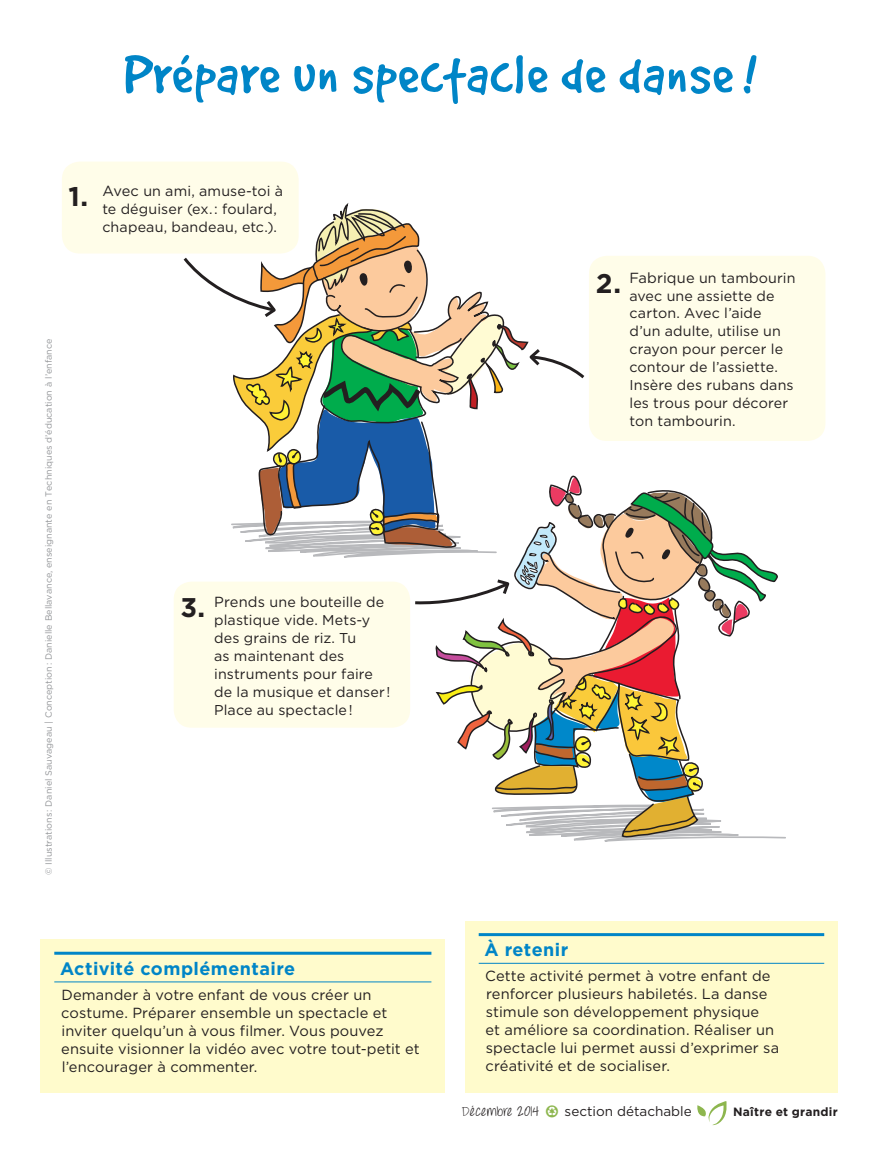
<style>
.page{position:relative;width:878px;height:1161px;background:#fff}
.page>*{position:absolute;margin:0;border:0;box-sizing:border-box;transform-origin:0 0}
.t1{font:60px "Good Dog";letter-spacing:.025em;color:#0085c7}
.t2{font:700 18px "Gotham";letter-spacing:.025em;color:#0085c7}
.t3{font:14.7px/18px "Gotham";letter-spacing:.005em;color:#231f20}
.t4{font:14.25px/18px "Gotham";letter-spacing:.01em;color:#231f20}
.t5{font:13.5px "Gotham";color:#231f20}
.t6{font:700 12px "Gotham";letter-spacing:.02em;color:#231f20}
.t7{font:9px "Gotham";color:#939598}
.s1{font-weight:700;font-size:27px}
.s2{font-size:14.7px}
.s3{font-family:"Throw My Hands Upinthe Air"}
.s4{font-family:"Recycle";font-size:12px;color:#8db64e}
</style>
<div class="page">
<svg style="left:697px;top:1101px;width:30px;height:25px"></svg>
<div style="left:465px;top:921px;width:372px;height:171px;background:#fffbcc"></div>
<hr style="left:478px;top:933px;width:346px;height:3px;background:#0085c7">
<hr style="left:478px;top:963px;width:346px;height:1px;background:#0085c7">
<div style="left:41px;top:940px;width:404px;height:153px;background:#fffbcc"></div>
<hr style="left:54px;top:952px;width:377px;height:3px;background:#0085c7">
<hr style="left:54px;top:982px;width:377px;height:1px;background:#0085c7">
<div style="left:62px;top:162px;width:236px;height:92px;background:#fffde9;border-radius:18px"></div>
<div style="left:589px;top:256px;width:236px;height:185px;background:#fffde9;border-radius:18px"></div>
<div style="left:174px;top:582px;width:236px;height:146px;background:#fffde9;border-radius:18px"></div>
<svg style="left:182px;top:201px;width:604px;height:641px"></svg>
<h1 class="t1" style="left:124px;top:43px;width:633px">Prépare un spectacle de danse!</h1>
<p class="t4" style="left:102px;top:181px;width:182px;text-indent:-34px"><span class="s1">1.</span> <span class="s2">Avec</span> un ami, amuse-toi à te déguiser (ex.: foulard, chapeau, bandeau, etc.).</p>
<p class="t7" style="left:44px;top:875px;width:538px;rotate:-90deg">© Illustrations : Daniel Sauvageau | Conception: Danielle Bellavance, enseignante en Techniques d’éducation à l’enfance</p>
<p class="t4" style="left:214px;top:592px;width:178px;text-indent:-34px"><span class="s1">3.</span> <span class="s2">Prends</span> une bouteille de plastique vide. Mets-y des grains de riz. Tu<br>as maintenant des instruments pour faire de la musique et danser !<br>Place au spectacle!</p>
<p class="t2" style="left:60px;top:958px;width:237px">Activité complémentaire</p>
<p class="t3" style="left:61px;top:985px;width:360px">Demander à votre enfant de vous créer un costume. Préparer ensemble un spectacle et inviter quelqu’un à vous filmer. Vous pouvez ensuite visionner la vidéo avec votre tout-petit et l’encourager à commenter.</p>
<p class="t4" style="left:629px;top:268px;width:167px;text-indent:-34px"><span class="s1">2.</span> <span class="s2">Fabrique</span> un tambourin avec une assiette de carton. Avec l’aide d’un adulte, utilise un crayon pour percer le contour de l’assiette.<br>Insère des rubans dans les trous pour décorer ton tambourin.</p>
<p class="t2" style="left:484px;top:940px;width:85px">À retenir</p>
<p class="t3" style="left:485px;top:967px;width:295px">Cette activité permet à votre enfant de renforcer plusieurs habiletés. La danse stimule son développement physique<br>et améliore sa coordination. Réaliser un spectacle lui permet aussi d’exprimer sa créativité et de socialiser.</p>
<p class="t5" style="left:462px;top:1104px;width:231px"><span class="s3">Décembre 2014</span> <span class="s4">E</span> section détachable</p>
<p class="t6" style="left:733px;top:1105px;width:106px">Naître et grandir</p>
</div>
